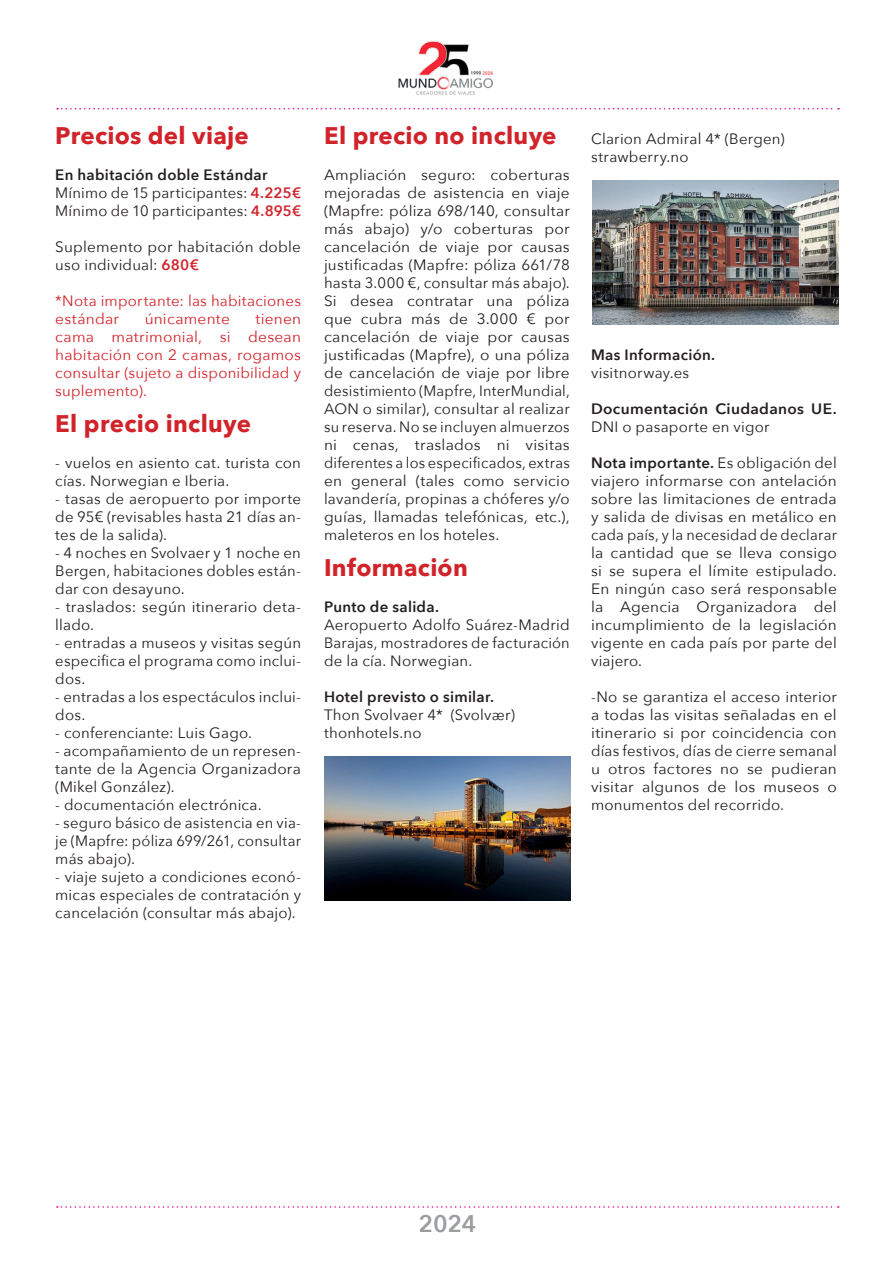
<style>
.page{position:relative;width:893px;height:1263px;background:#fff}
.page>*{position:absolute;margin:0;border:0;box-sizing:border-box;transform-origin:0 0}
.H4_Subtitulo_Cuerpo{font:700 24px "Avenir Next";letter-spacing:.01em;color:#d1232a}
.t1{font:600 24px "Avenir Next";color:#9b9da0}
.Contenido_1C{font:15px/18px "Avenir Next";letter-spacing:.015em;color:#231f20;text-align:justify}
.Contenido_1C-2{font:15px/18px "Avenir Next";letter-spacing:.015em;color:#d1232a}
.Contenido_1C-3{font:600 15px/18px "Avenir Next";letter-spacing:.02em;color:#231f20}
.s1{font-weight:600;color:#d1232a}
.s2{font-weight:400}
.s3{font-weight:600}
</style>
<div class="page">
<img style="left:398px;top:40px;width:95px;height:56px">
<svg style="left:57px;top:108px;width:782px;height:2px"></svg>
<svg style="left:57px;top:1206px;width:782px;height:2px"></svg>
<img style="left:324px;top:756px;width:247px;height:144px">
<img style="left:592px;top:180px;width:247px;height:144px">
<p class="H4_Subtitulo_Cuerpo" style="left:55px;top:115px;width:195px">Precios del viaje</p>
<p class="Contenido_1C-3" style="left:55px;top:165px;width:214px">En habitación doble Estándar</p>
<p class="Contenido_1C" style="left:55px;top:183px;width:247px">Mínimo de 15 participantes: <span class="s1">4.225€</span></p>
<p class="Contenido_1C" style="left:55px;top:201px;width:247px">Mínimo de 10 participantes: <span class="s1">4.895€</span></p>
<p class="Contenido_1C" style="left:55px;top:237px;width:247px">Suplemento por habitación doble uso individual: <span class="s1">680€</span></p>
<p class="Contenido_1C-2" style="left:55px;top:291px;width:247px">*Nota importante: las habitaciones estándar</p>
<p class="Contenido_1C-2" style="left:145px;top:309px;width:87px">únicamente</p>
<p class="Contenido_1C-2" style="left:55px;top:309px;width:247px;text-align:justify;text-indent:200px">tienen cama matrimonial, si desean habitación con 2 camas, rogamos consultar (sujeto a disponibilidad y suplemento).</p>
<p class="H4_Subtitulo_Cuerpo" style="left:55px;top:403px;width:197px">El precio incluye</p>
<p class="Contenido_1C" style="left:55px;top:453px;width:247px">- vuelos en asiento cat. turista con cías. Norwegian e Iberia.</p>
<p class="Contenido_1C" style="left:55px;top:489px;width:247px">- tasas de aeropuerto por importe de 95€ (revisables hasta 21 días an&shy;tes de la salida).</p>
<p class="Contenido_1C" style="left:55px;top:543px;width:247px">- 4 noches en Svolvaer y 1 noche en Bergen, habitaciones dobles están&shy;dar con desayuno.</p>
<p class="Contenido_1C" style="left:55px;top:597px;width:247px">- traslados: según itinerario deta&shy;llado.</p>
<p class="Contenido_1C" style="left:55px;top:633px;width:247px">- entradas a museos y visitas según especifica el programa como inclui&shy;dos.</p>
<p class="Contenido_1C" style="left:55px;top:687px;width:247px">- entradas a los espectáculos inclui&shy;dos.</p>
<p class="Contenido_1C" style="left:55px;top:723px;width:198px">- conferenciante: Luis Gago.</p>
<p class="Contenido_1C" style="left:55px;top:741px;width:247px">- acompañamiento de un represen&shy;tante de la Agencia Organizadora (Mikel González).</p>
<p class="Contenido_1C" style="left:55px;top:795px;width:208px">- documentación electrónica.</p>
<p class="Contenido_1C" style="left:55px;top:813px;width:247px">- seguro básico de asistencia en via&shy;je (Mapfre: póliza 699/261, consultar más abajo).</p>
<p class="Contenido_1C" style="left:55px;top:867px;width:247px">- viaje sujeto a condiciones econó&shy;micas especiales de contratación y cancelación (consultar más abajo).</p>
<p class="H4_Subtitulo_Cuerpo" style="left:324px;top:115px;width:234px">El precio no incluye</p>
<p class="Contenido_1C" style="left:324px;top:165px;width:247px">Ampliación seguro: coberturas mejoradas de asistencia en viaje (Mapfre: póliza 698/140, consultar más abajo) y/o coberturas por cancelación de viaje por causas justificadas (Mapfre: póliza 661/78 hasta 3.000 €, consultar más abajo).<br>Si desea contratar una póliza que cubra más de 3.000 € por cancelación de viaje por causas justificadas (Mapfre), o una póliza de cancelación de viaje por libre desistimiento (Mapfre, InterMundial, AON o similar), consultar al realizar su reserva. No se incluyen almuerzos ni cenas, traslados ni visitas diferentes a los especificados, extras en general (tales como servicio lavandería, propinas a chóferes y/o guías, llamadas telefónicas, etc.), maleteros en los hoteles.</p>
<p class="H4_Subtitulo_Cuerpo" style="left:324px;top:547px;width:145px">Información</p>
<p class="Contenido_1C-3" style="left:324px;top:597px;width:116px">Punto de salida.</p>
<p class="Contenido_1C" style="left:324px;top:615px;width:247px">Aeropuerto Adolfo Suárez-Madrid Barajas, mostradores de facturación de la cía. Norwegian.</p>
<p class="Contenido_1C-3" style="left:324px;top:687px;width:172px">Hotel previsto o similar.</p>
<p class="Contenido_1C" style="left:324px;top:705px;width:192px">Thon Svolvaer 4* (Svolvær)</p>
<p class="Contenido_1C" style="left:324px;top:723px;width:99px">thonhotels.no</p>
<p class="Contenido_1C" style="left:591px;top:129px;width:195px">Clarion Admiral 4* (Bergen)</p>
<p class="Contenido_1C" style="left:591px;top:147px;width:99px">strawberry.no</p>
<p class="Contenido_1C-3" style="left:591px;top:345px;width:126px">Mas Información.</p>
<p class="Contenido_1C" style="left:591px;top:363px;width:100px">visitnorway.es</p>
<p class="Contenido_1C-3" style="left:591px;top:399px;width:247px">Documentación Ciudadanos UE.<br><span class="s2">DNI o pasaporte en vigor</span></p>
<p class="Contenido_1C" style="left:591px;top:453px;width:247px"><span class="s3">Nota importante.</span> Es obligación del viajero informarse con antelación sobre las limitaciones de entrada y salida de divisas en metálico en cada país, y la necesidad de declarar la cantidad que se lleva consigo si se supera el límite estipulado.<br>En ningún caso será responsable la Agencia Organizadora del incumplimiento de la legislación vigente en cada país por parte del viajero.</p>
<p class="Contenido_1C" style="left:591px;top:687px;width:247px">-No se garantiza el acceso interior a todas las visitas señaladas en el itinerario si por coincidencia con días festivos, días de cierre semanal u otros factores no se pudieran visitar algunos de los museos o monumentos del recorrido.</p>
<h1 class="t1" style="left:418px;top:1203px;width:60px">2024</h1>
</div>
